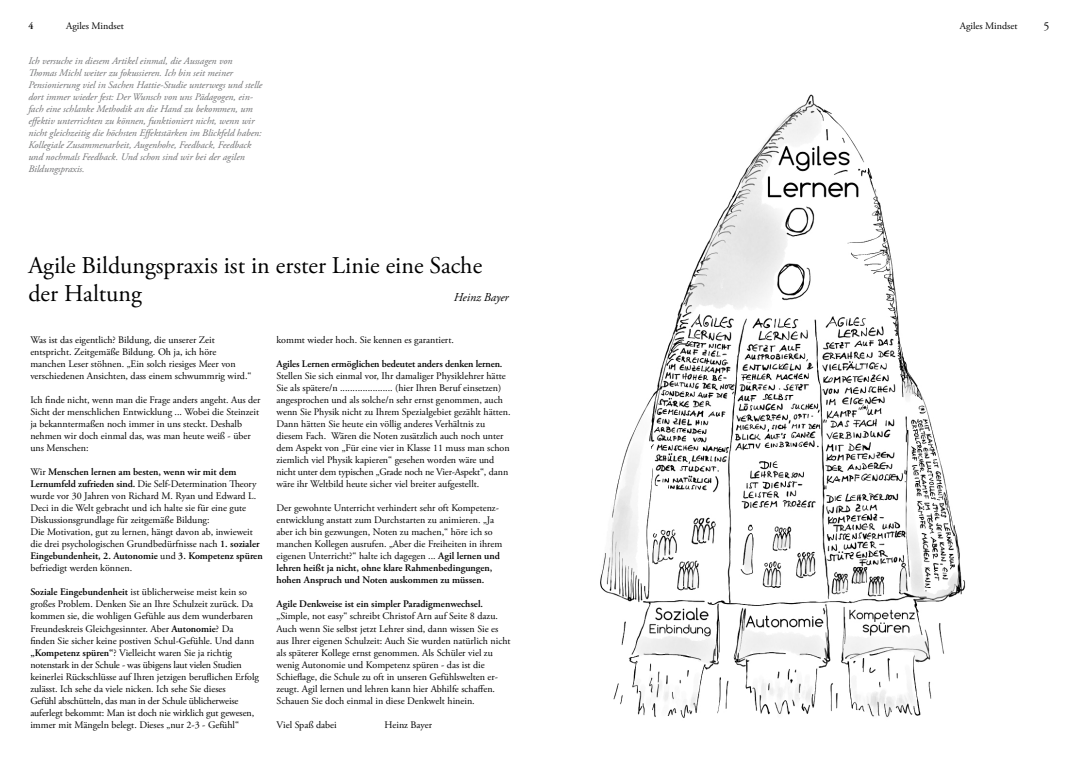
<style>
.page{position:relative;width:1078px;height:766px;background:#fff}
.page>*{position:absolute;margin:0;border:0;box-sizing:border-box;transform-origin:0 0}
.t1{font:24px/28.8px "Adobe Garamond Pro";color:#000}
.t2{font:italic 12px "Adobe Garamond Pro";color:#000}
.t3{font:10px/12px "Adobe Garamond Pro";color:#000}
.t4{font:italic 10px/12px "Adobe Garamond Pro";color:#707173}
.t5{font:600 10px "Adobe Garamond Pro";letter-spacing:-.005em;color:#000}
.s1{font-weight:600}
</style>
<div class="page">
<img style="left:600px;top:94px;width:366px;height:624px">
<p class="t3" style="left:66px;top:20px;width:59px">Agiles Mindset</p>
<p class="t4" style="left:28px;top:55px;width:235px">Ich versuche in diesem Artikel einmal, die Aussagen von Thomas Michl weiter zu fokussieren. Ich bin seit meiner Pensionierung viel in Sachen Hattie-Studie unterwegs und stelle dort immer wieder fest: Der Wunsch von uns Pädagogen, ein&shy;fach eine schlanke Methodik an die Hand zu bekommen, um effektiv unterrichten zu können, funktioniert nicht, wenn wir nicht gleichzeitig die höchsten Effektstärken im Blickfeld haben:<br>Kollegiale Zusammenarbeit, Augenhohe, Feedback, Feedback und nochmals Feedback. Und schon sind wir bei der agilen Bildungspraxis.</p>
<h1 class="t1" style="left:28px;top:251px;width:455px">Agile Bildungspraxis ist in erster Linie eine Sache der Haltung</h1>
<p class="t2" style="left:453px;top:290px;width:57px">Heinz Bayer</p>
<p class="t3" style="left:30px;top:334px;width:223px">Was ist das eigentlich? Bildung, die unserer Zeit entspricht. Zeitgemäße Bildung. Oh ja, ich höre manchen Leser stöhnen. „Ein solch riesiges Meer von verschiedenen Ansichten, dass einem schwummrig wird.“</p>
<p class="t3" style="left:30px;top:394px;width:232px">Ich finde nicht, wenn man die Frage anders angeht. Aus der Sicht der menschlichen Entwicklung ... Wobei die Steinzeit ja bekanntermaßen noch immer in uns steckt. Deshalb nehmen wir doch einmal das, was man heute weiß - über uns Menschen:</p>
<p class="t3" style="left:30px;top:466px;width:234px">Wir <span class="s1">Menschen lernen am besten, wenn wir mit dem Lernumfeld zufrieden sind.</span> Die Self-Determination Theory wurde vor 30 Jahren von Richard M. Ryan und Edward L.<br>Deci in die Welt gebracht und ich halte sie für eine gute Diskussionsgrundlage für zeitgemäße Bildung:<br>Die Motivation, gut zu lernen, hängt davon ab, inwieweit die drei psychologischen Grundbedürfnisse nach <span class="s1">1. sozialer Eingebundenheit, 2. Autonomie</span> und <span class="s1">3. Kompetenz spüren </span>befriedigt werden können.</p>
<p class="t3" style="left:30px;top:586px;width:230px"><span class="s1">Soziale Eingebundenheit</span> ist üblicherweise meist kein so großes Problem. Denken Sie an Ihre Schulzeit zurück. Da kommen sie, die wohligen Gefühle aus dem wunderbaren Freundeskreis Gleichgesinnter. Aber <span class="s1">Autonomie</span>? Da finden Sie sicher keine postiven Schul-Gefühle. Und dann <span class="s1">„Kompetenz spüren“</span>? Vielleicht waren Sie ja richtig notenstark in der Schule - was übigens laut vielen Studien keinerlei Rückschlüsse auf Ihren jetzigen beruflichen Erfolg zulässt. Ich sehe da viele nicken. Ich sehe Sie dieses<br>Gefühl abschütteln, das man in der Schule üblicherweise auferlegt bekommt: Man ist doch nie wirklich gut gewesen, immer mit Mängeln belegt. Dieses „nur 2-3 - Gefühl“</p>
<p class="t3" style="left:276px;top:334px;width:179px">kommt wieder hoch. Sie kennen es garantiert.</p>
<p class="t5" style="left:276px;top:358px;width:227px">Agiles Lernen ermöglichen bedeutet anders denken lernen.</p>
<p class="t3" style="left:276px;top:370px;width:235px">Stellen Sie sich einmal vor, Ihr damaliger Physiklehrer hätte Sie als spätere/n ..................... (hier Ihren Beruf einsetzen) angesprochen und als solche/n sehr ernst genommen, auch wenn Sie Physik nicht zu Ihrem Spezialgebiet gezählt hätten.<br>Dann hätten Sie heute ein völlig anderes Verhältnis zu diesem Fach. Wären die Noten zusätzlich auch noch unter dem Aspekt von „Für eine vier in Klasse 11 muss man schon ziemlich viel Physik kapieren“ gesehen worden wäre und nicht unter dem typischen „Grade noch ne Vier-Aspekt“, dann wäre ihr Weltbild heute sicher viel breiter aufgestellt.</p>
<p class="t3" style="left:276px;top:502px;width:227px">Der gewohnte Unterricht verhindert sehr oft Kompetenz&shy;entwicklung anstatt zum Durchstarten zu animieren. „Ja aber ich bin gezwungen, Noten zu machen,“ höre ich so manchen Kollegen ausrufen. „Aber die Freiheiten in ihrem eigenen Unterricht?“ halte ich dagegen ... <span class="s1">Agil lernen und lehren heißt ja nicht, ohne klare Rahmenbedingungen, hohen Anspruch und Noten auskommen zu müssen.</span></p>
<p class="t5" style="left:276px;top:598px;width:208px">Agile Denkweise ist ein simpler Paradigmenwechsel.</p>
<p class="t3" style="left:276px;top:610px;width:235px">„Simple, not easy“ schreibt Christof Arn auf Seite 8 dazu.<br>Auch wenn Sie selbst jetzt Lehrer sind, dann wissen Sie es aus Ihrer eigenen Schulzeit: Auch Sie wurden natürlich nicht als späterer Kollege ernst genommen. Als Schüler viel zu wenig Autonomie und Kompetenz spüren - das ist die Schieflage, die Schule zu oft in unseren Gefühlswelten er&shy;zeugt. Agil lernen und lehren kann hier Abhilfe schaffen.<br>Schauen Sie doch einmal in diese Denkwelt hinein.</p>
<p class="t3" style="left:276px;top:718px;width:62px">Viel Spaß dabei</p>
<p class="t3" style="left:384px;top:718px;width:49px">Heinz Bayer</p>
<p class="t3" style="left:959px;top:20px;width:59px">Agiles Mindset</p>
</div>
